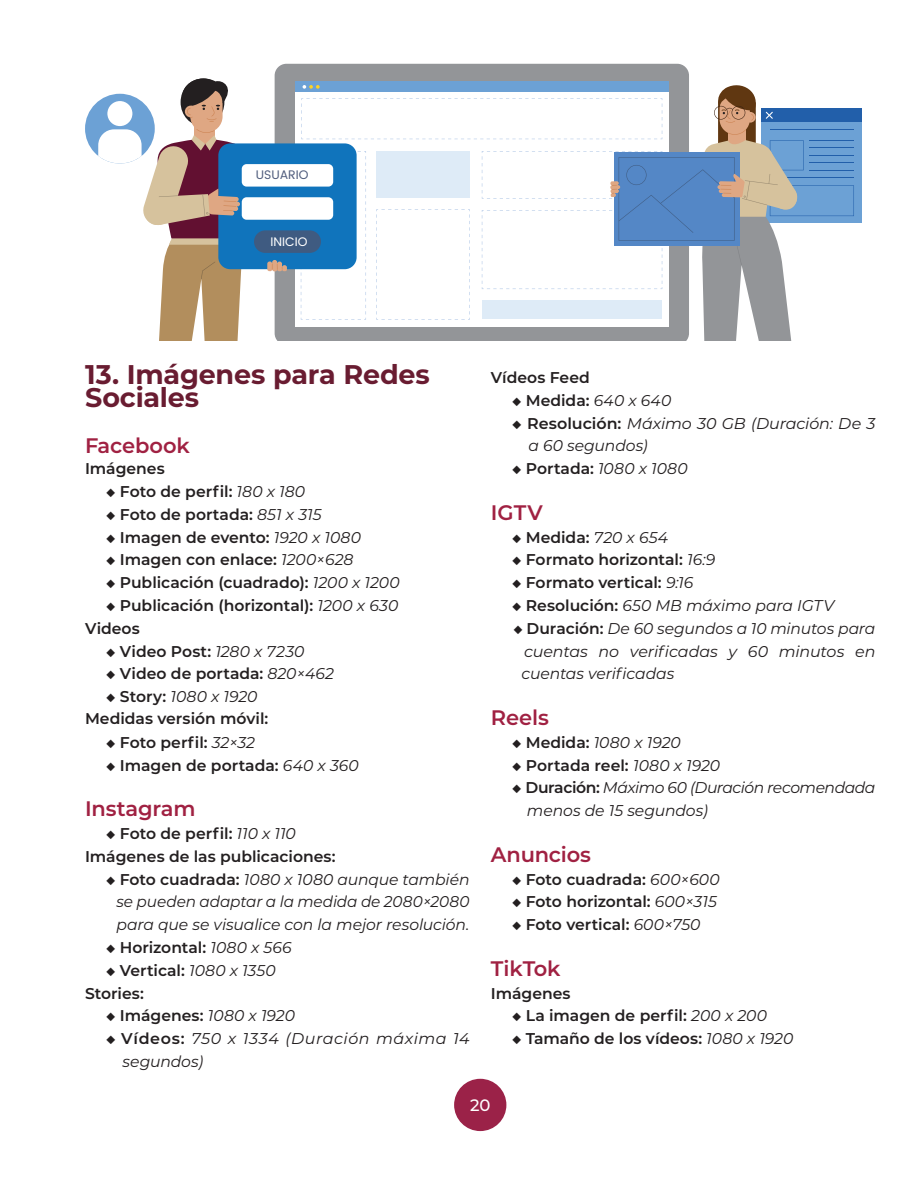
<style>
.page{position:relative;width:918px;height:1188px;background:#fff}
.page>*{position:absolute;margin:0;border:0;box-sizing:border-box;transform-origin:0 0}
.titulo{font:700 27px/22.8px "Montserrat";letter-spacing:-.005em;color:#691c31}
.sub_titulo{font:600 21px "Montserrat";letter-spacing:-.01em;color:#a02142}
.t1{font:500 16.5px "Montserrat";color:#fff}
.VIÑETAS{font:600 15.6px "Montserrat";color:#231f20}
.VIÑETAS-2{font:italic 15.6px/22.8px "Montserrat";letter-spacing:-.005em;color:#231f20}
.texto{font:600 15.6px "Montserrat";color:#231f20}
.VIÑETAS-3{font:italic 15.6px/22.8px "Montserrat";letter-spacing:-.03em;color:#231f20}
.VIÑETAS-4{font:italic 15.6px/22.8px "Montserrat";letter-spacing:.03em;color:#231f20}
.VIÑETAS-5{font:italic 15.6px "Montserrat";letter-spacing:.015em;color:#231f20}
.t2{font:12.45px "Poppins";color:#505d7d}
.t3{font:12.45px "Poppins";color:#fff}
.s1{font-weight:400}
.s2{font-weight:400;font-style:italic}
.s3{font-style:normal}
.s4{font-weight:600;font-style:normal}
</style>
<div class="page">
<div style="left:454px;top:1079px;width:52px;height:52px;background:#9b2248;border-radius:50%"></div>
<svg style="left:275px;top:64px;width:414px;height:277px;background:#9a9c9f"></svg>
<div style="left:761px;top:122px;width:101px;height:100px;background:#6ca1d5"></div>
<div style="left:761px;top:109px;width:101px;height:13px;background:#225faa"></div>
<svg style="left:301px;top:79px;width:553px;height:262px"></svg>
<div style="left:218px;top:143px;width:139px;height:126px;background:#1074bc;border-radius:12px"></div>
<div style="left:242px;top:164px;width:91px;height:23px;background:#fff;border-radius:5px"></div>
<div style="left:242px;top:197px;width:91px;height:23px;background:#fff;border-radius:5px"></div>
<div style="left:254px;top:230px;width:67px;height:23px;background:#3f5b81;border-radius:11px"></div>
<svg style="left:85px;top:78px;width:163px;height:263px"></svg>
<svg style="left:267px;top:260px;width:20px;height:12px"></svg>
<p class="t2" style="left:256px;top:166px;width:54px">USUARIO</p>
<p class="t3" style="left:271px;top:233px;width:38px">INICIO</p>
<p class="titulo" style="left:85px;top:362px;width:346px">13. Imágenes para Redes<br>Sociales</p>
<p class="sub_titulo" style="left:85px;top:430px;width:106px">Facebook</p>
<p class="texto" style="left:85px;top:458px;width:81px">Imágenes</p>
<p class="VIÑETAS" style="left:106px;top:480px;width:201px"><span class="s1">◆</span> Foto de perfil: <span class="s2">180 x 180</span></p>
<p class="VIÑETAS" style="left:106px;top:503px;width:217px"><span class="s1">◆</span> Foto de portada: <span class="s2">851 x 315</span></p>
<p class="VIÑETAS" style="left:106px;top:526px;width:256px"><span class="s1">◆</span> Imagen de evento: <span class="s2">1920 x 1080</span></p>
<p class="VIÑETAS" style="left:106px;top:549px;width:249px"><span class="s1">◆</span> Imagen con enlace: <span class="s2">1200×628</span></p>
<p class="VIÑETAS" style="left:106px;top:572px;width:295px"><span class="s1">◆</span> Publicación (cuadrado): <span class="s2">1200 x 1200</span></p>
<p class="VIÑETAS" style="left:106px;top:594px;width:294px"><span class="s1">◆</span> Publicación (horizontal): <span class="s2">1200 x 630</span></p>
<p class="texto" style="left:85px;top:617px;width:56px">Videos</p>
<p class="VIÑETAS" style="left:106px;top:640px;width:200px"><span class="s1">◆</span> Video Post: <span class="s2">1280 x 7230</span></p>
<p class="VIÑETAS" style="left:106px;top:663px;width:229px"><span class="s1">◆</span> Video de portada: <span class="s2">820×462</span></p>
<p class="VIÑETAS-2" style="left:106px;top:685px;width:153px"><span class="s3">◆</span> <span class="s4">Story:</span> 1080 x 1920</p>
<p class="texto" style="left:85px;top:707px;width:185px">Medidas versión móvil:</p>
<p class="VIÑETAS" style="left:106px;top:731px;width:150px"><span class="s1">◆</span> Foto perfil: <span class="s2">32×32</span></p>
<p class="VIÑETAS" style="left:106px;top:754px;width:254px"><span class="s1">◆</span> Imagen de portada: <span class="s2">640 x 360</span></p>
<p class="sub_titulo" style="left:85px;top:794px;width:112px">Instagram</p>
<p class="VIÑETAS" style="left:106px;top:822px;width:191px"><span class="s1">◆</span> Foto de perfil: <span class="s2">110 x 110</span></p>
<p class="texto" style="left:85px;top:845px;width:252px">Imágenes de las publicaciones:</p>
<p class="VIÑETAS-2" style="left:106px;top:867px;width:365px">◆ <span class="s4">Foto cuadrada:</span> 1080 x 1080 aunque también</p>
<p class="VIÑETAS-2" style="left:117px;top:890px;width:355px">se pueden adaptar a la medida de 2080×2080 para que se visualice con la mejor resolución.</p>
<p class="VIÑETAS" style="left:106px;top:936px;width:187px"><span class="s2">◆</span> Horizontal: <span class="s2">1080 x 566</span></p>
<p class="VIÑETAS-2" style="left:106px;top:958px;width:171px">◆ <span class="s4">Vertical:</span> 1080 x 1350</p>
<p class="texto" style="left:85px;top:982px;width:60px">Stories:</p>
<p class="VIÑETAS" style="left:106px;top:1005px;width:190px">◆ Imágenes: <span class="s2">1080 x 1920</span></p>
<p class="VIÑETAS-4" style="left:123px;top:1027px;width:348px;text-indent:-16px"><span class="s4">◆ Vídeos:</span> 750 x 1334 (Duración máxima 14 segundos)</p>
<p class="texto" style="left:491px;top:366px;width:100px">Vídeos Feed</p>
<p class="VIÑETAS" style="left:512px;top:389px;width:161px"><span class="s1">◆</span> Medida: <span class="s2">640 x 640</span></p>
<p class="VIÑETAS-2" style="left:528px;top:411px;width:348px;text-indent:-16px"><span class="s3">◆</span> <span class="s4">Resolución:</span> Máximo 30 GB (Duración: De 3 a 60 segundos)</p>
<p class="VIÑETAS-5" style="left:512px;top:458px;width:177px"><span class="s3">◆</span> <span class="s4">Portada:</span> 1080 x 1080</p>
<p class="sub_titulo" style="left:491px;top:497px;width:53px">IGTV</p>
<p class="VIÑETAS" style="left:512px;top:526px;width:158px"><span class="s1">◆</span> Medida: <span class="s2">720 x 654</span></p>
<p class="VIÑETAS" style="left:512px;top:549px;width:205px"><span class="s1">◆</span> Formato horizontal: <span class="s2">16:9</span></p>
<p class="VIÑETAS" style="left:512px;top:572px;width:183px"><span class="s1">◆</span> Formato vertical: <span class="s2">9:16</span></p>
<p class="VIÑETAS-2" style="left:512px;top:593px;width:324px"><span class="s3">◆</span> <span class="s4">Resolución:</span> 650 MB máximo para IGTV</p>
<p class="VIÑETAS-2" style="left:522px;top:616px;width:355px;text-align:justify;text-indent:-8px"><span class="s3">◆</span> <span class="s4">Duración:</span> De 60 segundos a 10 minutos para cuentas no verificadas y 60 minutos en cuentas verificadas</p>
<p class="sub_titulo" style="left:491px;top:703px;width:59px">Reels</p>
<p class="VIÑETAS-2" style="left:512px;top:730px;width:170px"><span class="s3">◆</span> <span class="s4">Medida:</span> 1080 x 1920</p>
<p class="VIÑETAS" style="left:512px;top:754px;width:210px"><span class="s1">◆</span> Portada reel: <span class="s2">1080 x 1920</span></p>
<p class="VIÑETAS-3" style="left:527px;top:776px;width:350px;text-indent:-15px"><span class="s3">◆</span> <span class="s4">Duración:</span> Máximo 60 (Duración recomendada menos de 15 segundos)</p>
<p class="sub_titulo" style="left:491px;top:839px;width:102px">Anuncios</p>
<p class="VIÑETAS" style="left:512px;top:868px;width:209px"><span class="s1">◆</span> Foto cuadrada: <span class="s2">600×600</span></p>
<p class="VIÑETAS" style="left:512px;top:891px;width:206px"><span class="s1">◆</span> Foto horizontal: <span class="s2">600×315</span></p>
<p class="VIÑETAS" style="left:512px;top:914px;width:190px"><span class="s1">◆</span> Foto vertical: <span class="s2">600×750</span></p>
<p class="sub_titulo" style="left:491px;top:953px;width:71px">TikTok</p>
<p class="texto" style="left:491px;top:982px;width:81px">Imágenes</p>
<p class="VIÑETAS" style="left:512px;top:1005px;width:257px"><span class="s1">◆</span> La imagen de perfil: <span class="s2">200 x 200</span></p>
<p class="VIÑETAS" style="left:512px;top:1028px;width:283px"><span class="s1">◆</span> Tamaño de los vídeos: <span class="s2">1080 x 1920</span></p>
<p class="t1" style="left:470px;top:1094px;width:22px">20</p>
</div>
